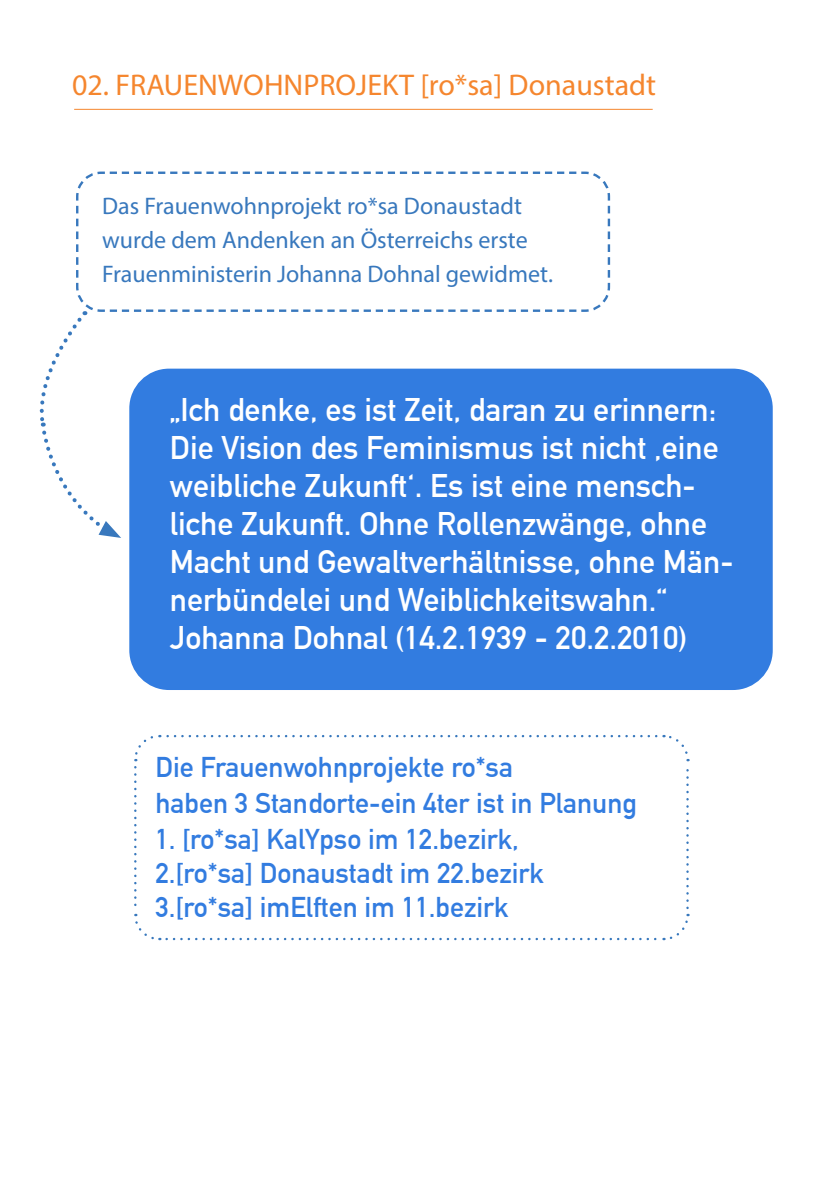
<style>
.page{position:relative;width:840px;height:1191px;background:#fff}
.page>*{position:absolute;margin:0;border:0;box-sizing:border-box;transform-origin:0 0}
.t1{font:700 32px/38px "DIN Alternate";color:#fff}
.t2{font:30px "Myriad Pro";color:#f5862e}
.t3{font:700 28px "DIN Alternate";color:#327ce0}
.t4{font:24px/34.4px "Myriad Pro";color:#3878bd}
</style>
<div class="page">
<hr style="left:74px;top:109px;width:578px;height:1px;background:#f5862e">
<div style="left:129px;top:369px;width:643px;height:321px;background:#327ce0;border-radius:40px"></div>
<svg style="left:76px;top:171px;width:535px;height:141px"></svg>
<svg style="left:39px;top:290px;width:537px;height:248px"></svg>
<svg style="left:134px;top:734px;width:555px;height:207px"></svg>
<p class="t2" style="left:72px;top:66px;width:585px">02. FRAUENWOHNPROJEKT [ro*sa] Donaustadt</p>
<p class="t4" style="left:102px;top:188px;width:452px">Das Frauenwohnprojekt ro*sa Donaustadt wurde dem Andenken an Österreichs erste<br>Frauenministerin Johanna Dohnal gewidmet.</p>
<p class="t1" style="left:170px;top:389px;width:564px">„Ich denke, es ist Zeit, daran zu erinnern:<br>Die Vision des Feminismus ist nicht ‚eine weibliche Zukunft‘. Es ist eine mensch&shy;liche Zukunft. Ohne Rollenzwänge, ohne Macht und Gewaltverhältnisse, ohne Män&shy;nerbündelei und Weiblichkeitswahn.“</p>
<p class="t1" style="left:170px;top:617px;width:519px">Johanna Dohnal (14.2.1939 - 20.2.2010)</p>
<p class="t3" style="left:155px;top:746px;width:359px">Die Frauenwohnprojekte ro*sa</p>
<p class="t3" style="left:155px;top:782px;width:482px">haben 3 Standorte-ein 4ter ist in Planung</p>
<p class="t3" style="left:155px;top:818px;width:365px">1. [ro*sa] KalYpso im 12.bezirk,</p>
<p class="t3" style="left:155px;top:852px;width:390px">2.[ro*sa] Donaustadt im 22.bezirk</p>
<p class="t3" style="left:155px;top:886px;width:354px">3.[ro*sa] imElften im 11.bezirk</p>
</div>
